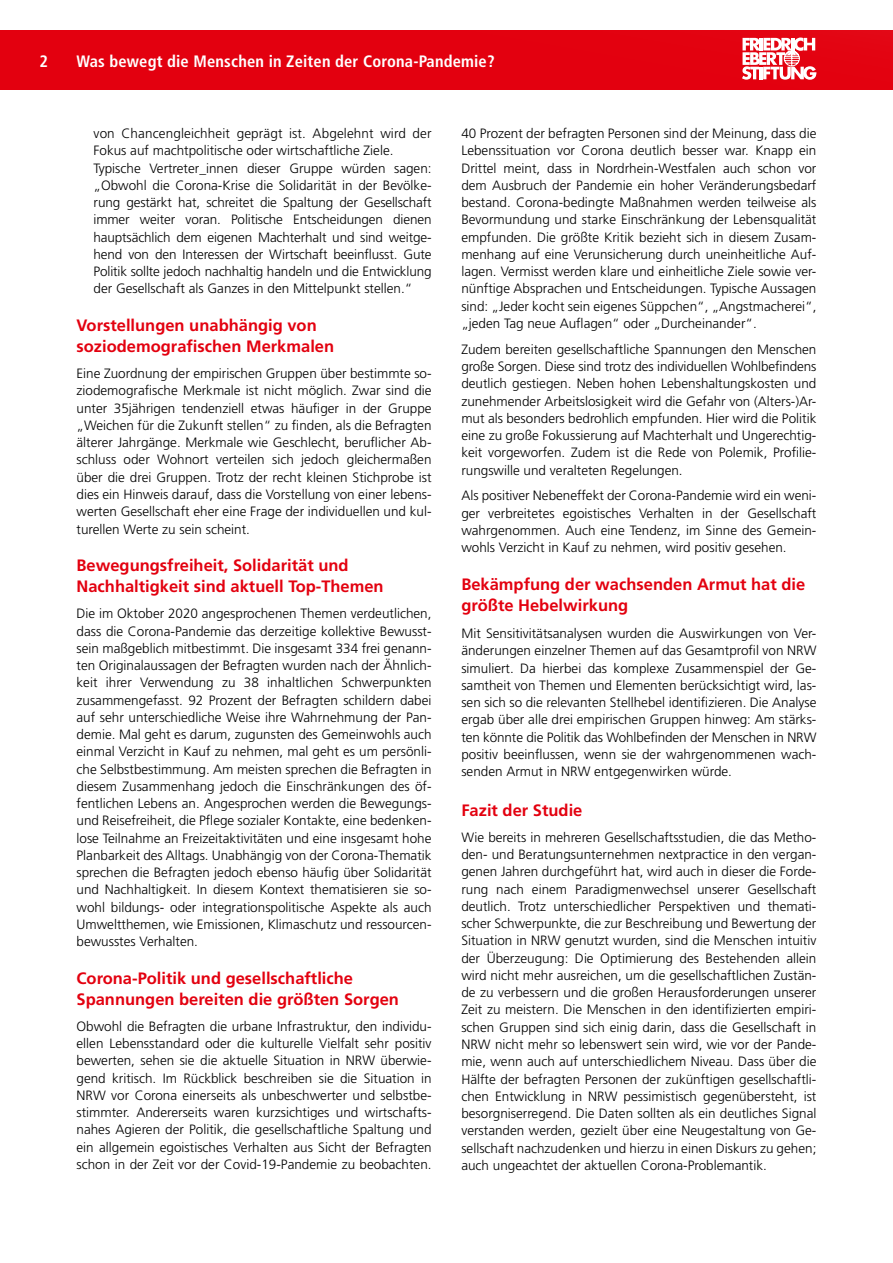
<style>
.page{position:relative;width:893px;height:1263px;background:#fff}
.page>*{position:absolute;margin:0;border:0;box-sizing:border-box;transform-origin:0 0}
.t1{font:700 16.5px/21px "Frutiger";color:#e3000f}
.t2{font:700 condensed 16.5px "Frutiger";letter-spacing:.01em;color:#fff}
.t3{font:300 13.5px/17.2px "Frutiger";color:#000;text-align:justify}
</style>
<div class="page">
<div style="left:0;top:30px;width:893px;height:59px;background:#e3000f"></div>
<svg style="left:742px;top:38px;width:74px;height:42px"></svg>
<p class="t2" style="left:39px;top:51px;width:10px">2</p>
<p class="t2" style="left:77px;top:51px;width:420px">Was bewegt die Menschen in Zeiten der Corona-Pandemie?</p>
<p class="t3" style="left:94px;top:125px;width:340px;text-align:left">von Chancengleichheit geprägt ist. Abgelehnt wird der Fokus auf machtpolitische oder wirtschaftliche Ziele.<br>Typische Vertreter_innen dieser Gruppe würden sagen: „Obwohl die Corona-Krise die Solidarität in der Bevölke&shy;rung gestärkt hat, schreitet die Spaltung der Gesellschaft immer weiter voran. Politische Entscheidungen dienen hauptsächlich dem eigenen Machterhalt und sind weitge&shy;hend von den Interessen der Wirtschaft beeinflusst. Gute Politik sollte jedoch nachhaltig handeln und die Entwicklung der Gesellschaft als Ganzes in den Mittelpunkt stellen.“</p>
<p class="t1" style="left:77px;top:315px;width:259px">Vorstellungen unabhängig von soziodemografischen Merkmalen</p>
<p class="t3" style="left:77px;top:365px;width:357px">Eine Zuordnung der empirischen Gruppen über bestimmte so&shy;ziodemografische Merkmale ist nicht möglich. Zwar sind die unter 35jährigen tendenziell etwas häufiger in der Gruppe „Weichen für die Zukunft stellen“ zu finden, als die Befragten älterer Jahrgänge. Merkmale wie Geschlecht, beruflicher Ab&shy;schluss oder Wohnort verteilen sich jedoch gleichermaßen über die drei Gruppen. Trotz der recht kleinen Stichprobe ist dies ein Hinweis darauf, dass die Vorstellung von einer lebens&shy;werten Gesellschaft eher eine Frage der individuellen und kul&shy;turellen Werte zu sein scheint.</p>
<p class="t1" style="left:77px;top:555px;width:309px">Bewegungsfreiheit, Solidarität und<br>Nachhaltigkeit sind aktuell Top-Themen</p>
<p class="t3" style="left:77px;top:605px;width:357px">Die im Oktober 2020 angesprochenen Themen verdeutlichen, dass die Corona-Pandemie das derzeitige kollektive Bewusst&shy;sein maßgeblich mitbestimmt. Die insgesamt 334 frei genann&shy;ten Originalaussagen der Befragten wurden nach der Ähnlich&shy;keit ihrer Verwendung zu 38 inhaltlichen Schwerpunkten zusammengefasst. 92 Prozent der Befragten schildern dabei auf sehr unterschiedliche Weise ihre Wahrnehmung der Pan&shy;demie. Mal geht es darum, zugunsten des Gemeinwohls auch einmal Verzicht in Kauf zu nehmen, mal geht es um persönli&shy;che Selbstbestimmung. Am meisten sprechen die Befragten in diesem Zusammenhang jedoch die Einschränkungen des öf&shy;fentlichen Lebens an. Angesprochen werden die Bewegungs&shy;und Reisefreiheit, die Pflege sozialer Kontakte, eine bedenken&shy;lose Teilnahme an Freizeitaktivitäten und eine insgesamt hohe Planbarkeit des Alltags. Unabhängig von der Corona-Thematik sprechen die Befragten jedoch ebenso häufig über Solidarität und Nachhaltigkeit. In diesem Kontext thematisieren sie so&shy;wohl bildungs- oder integrationspolitische Aspekte als auch Umweltthemen, wie Emissionen, Klimaschutz und ressourcen&shy;bewusstes Verhalten.</p>
<p class="t1" style="left:77px;top:968px;width:324px">Corona-Politik und gesellschaftliche<br>Spannungen bereiten die größten Sorgen</p>
<p class="t3" style="left:77px;top:1017px;width:357px">Obwohl die Befragten die urbane Infrastruktur, den individu&shy;ellen Lebensstandard oder die kulturelle Vielfalt sehr positiv bewerten, sehen sie die aktuelle Situation in NRW überwie&shy;gend kritisch. Im Rückblick beschreiben sie die Situation in NRW vor Corona einerseits als unbeschwerter und selbstbe&shy;stimmter. Andererseits waren kurzsichtiges und wirtschafts&shy;nahes Agieren der Politik, die gesellschaftliche Spaltung und ein allgemein egoistisches Verhalten aus Sicht der Befragten schon in der Zeit vor der Covid-19-Pandemie zu beobachten.</p>
<p class="t3" style="left:461px;top:125px;width:357px">40 Prozent der befragten Personen sind der Meinung, dass die Lebenssituation vor Corona deutlich besser war. Knapp ein Drittel meint, dass in Nordrhein-Westfalen auch schon vor dem Ausbruch der Pandemie ein hoher Veränderungsbedarf bestand. Corona-bedingte Maßnahmen werden teilweise als Bevormundung und starke Einschränkung der Lebensqualität empfunden. Die größte Kritik bezieht sich in diesem Zusam&shy;menhang auf eine Verunsicherung durch uneinheitliche Auf&shy;lagen. Vermisst werden klare und einheitliche Ziele sowie ver&shy;nünftige Absprachen und Entscheidungen. Typische Aussagen sind: „Jeder kocht sein eigenes Süppchen“, „Angstmacherei“, „jeden Tag neue Auflagen“ oder „Durcheinander“.</p>
<p class="t3" style="left:461px;top:340px;width:357px">Zudem bereiten gesellschaftliche Spannungen den Menschen große Sorgen. Diese sind trotz des individuellen Wohlbefindens deutlich gestiegen. Neben hohen Lebenshaltungskosten und zunehmender Arbeitslosigkeit wird die Gefahr von (Alters-)Ar&shy;mut als besonders bedrohlich empfunden. Hier wird die Politik eine zu große Fokussierung auf Machterhalt und Ungerechtig&shy;keit vorgeworfen. Zudem ist die Rede von Polemik, Profilie&shy;rungswille und veralteten Regelungen.</p>
<p class="t3" style="left:461px;top:487px;width:357px">Als positiver Nebeneffekt der Corona-Pandemie wird ein weni&shy;ger verbreitetes egoistisches Verhalten in der Gesellschaft wahrgenommen. Auch eine Tendenz, im Sinne des Gemein&shy;wohls Verzicht in Kauf zu nehmen, wird positiv gesehen.</p>
<p class="t1" style="left:461px;top:574px;width:345px">Bekämpfung der wachsenden Armut hat die größte Hebelwirkung</p>
<p class="t3" style="left:461px;top:625px;width:357px">Mit Sensitivitätsanalysen wurden die Auswirkungen von Ver&shy;änderungen einzelner Themen auf das Gesamtprofil von NRW simuliert. Da hierbei das komplexe Zusammenspiel der Ge&shy;samtheit von Themen und Elementen berücksichtigt wird, las&shy;sen sich so die relevanten Stellhebel identifizieren. Die Analyse ergab über alle drei empirischen Gruppen hinweg: Am stärks&shy;ten könnte die Politik das Wohlbefinden der Menschen in NRW positiv beeinflussen, wenn sie der wahrgenommenen wach&shy;senden Armut in NRW entgegenwirken würde.</p>
<p class="t1" style="left:461px;top:800px;width:123px">Fazit der Studie</p>
<p class="t3" style="left:461px;top:829px;width:357px">Wie bereits in mehreren Gesellschaftsstudien, die das Metho&shy;den- und Beratungsunternehmen nextpractice in den vergan&shy;genen Jahren durchgeführt hat, wird auch in dieser die Forde&shy;rung nach einem Paradigmenwechsel unserer Gesellschaft deutlich. Trotz unterschiedlicher Perspektiven und themati&shy;scher Schwerpunkte, die zur Beschreibung und Bewertung der Situation in NRW genutzt wurden, sind die Menschen intuitiv der Überzeugung: Die Optimierung des Bestehenden allein wird nicht mehr ausreichen, um die gesellschaftlichen Zustän&shy;de zu verbessern und die großen Herausforderungen unserer Zeit zu meistern. Die Menschen in den identifizierten empiri&shy;schen Gruppen sind sich einig darin, dass die Gesellschaft in NRW nicht mehr so lebenswert sein wird, wie vor der Pande&shy;mie, wenn auch auf unterschiedlichem Niveau. Dass über die Hälfte der befragten Personen der zukünftigen gesellschaftli&shy;chen Entwicklung in NRW pessimistisch gegenübersteht, ist besorgniserregend. Die Daten sollten als ein deutliches Signal verstanden werden, gezielt über eine Neugestaltung von Ge&shy;sellschaft nachzudenken und hierzu in einen Diskurs zu gehen; auch ungeachtet der aktuellen Corona-Problemantik.</p>
</div>
